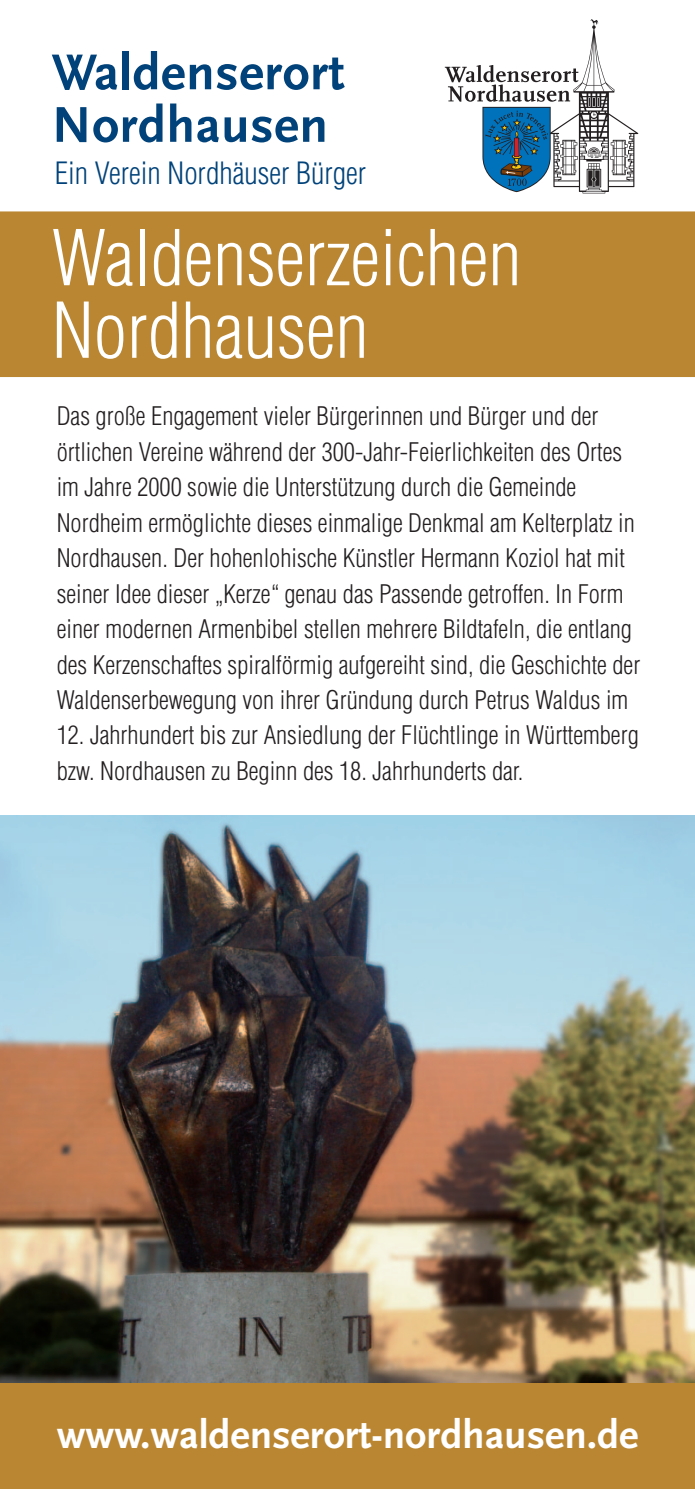
<style>
.page{position:relative;width:695px;height:1489px;background:#fff}
.page>*{position:absolute;margin:0;border:0;box-sizing:border-box;transform-origin:0 0}
.t1{font:300 condensed 75px/72.5px "Helvetica";color:#fff}
.t2{font:700 52.5px/52.5px "Scala Sans";letter-spacing:.01em;color:#004279}
.t3{font:700 41.25px "Scala Sans";color:#fff}
.t4{font:300 condensed 30px "Helvetica";color:#004279}
.t5{font:300 condensed 25px/35.5px "Helvetica";color:#231f20}
</style>
<div class="page">
<div style="left:0;top:211px;width:694px;height:166px;background:#ba8632"></div>
<div style="left:0;top:1382px;width:694px;height:106px;background:#ba8632"></div>
<svg style="left:445px;top:19px;width:193px;height:174px"></svg>
<img style="left:0;top:815px;width:694px;height:567px">
<h2 class="t2" style="left:52px;top:47px;width:294px">Waldenserort<br>Nordhausen</h2>
<p class="t4" style="left:55px;top:156px;width:313px">Ein Verein Nordhäuser Bürger</p>
<h1 class="t1" style="left:52px;top:221px;width:471px">Waldenserzeichen<br>Nordhausen</h1>
<p class="t5" style="left:57px;top:398px;width:585px">Das große Engagement vieler Bürgerinnen und Bürger und der örtlichen Vereine während der 300-Jahr-Feierlichkeiten des Ortes im Jahre 2000 sowie die Unterstützung durch die Gemeinde Nordheim ermöglichte dieses einmalige Denkmal am Kelterplatz in Nordhausen. Der hohenlohische Künstler Hermann Koziol hat mit seiner Idee dieser „Kerze“ genau das Passende getroffen. In Form einer modernen Armenbibel stellen mehrere Bildtafeln, die entlang des Kerzenschaftes spiralförmig aufgereiht sind, die Geschichte der Waldenserbewegung von ihrer Gründung durch Petrus Waldus im</p>
<p class="t5" style="left:57px;top:717px;width:583px">12. Jahrhundert bis zur Ansiedlung der Flüchtlinge in Württemberg bzw. Nordhausen zu Beginn des 18. Jahrhunderts dar.</p>
<h3 class="t3" style="left:57px;top:1412px;width:583px">www.waldenserort-nordhausen.de</h3>
</div>
